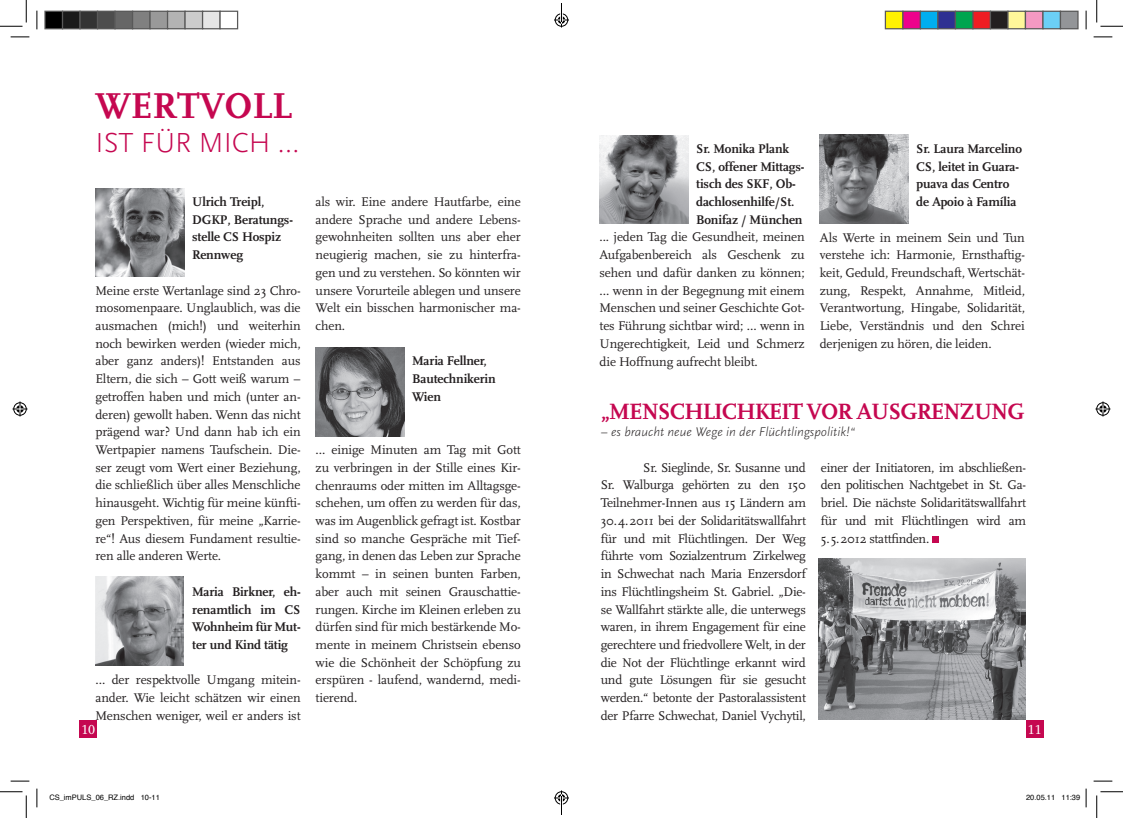
<style>
.page{position:relative;width:1123px;height:818px;background:#fff}
.page>*{position:absolute;margin:0;border:0;box-sizing:border-box;transform-origin:0 0}
.t1{font:700 37.5px "Scala";letter-spacing:.25em;color:#c50750}
.t2{font:300 28.75px "Scala Sans";color:#c50750}
.t3{font:700 23.12px "Scala";letter-spacing:-.04em;color:#c50750}
.t4{font:700 23.12px "Scala";letter-spacing:.17em;color:#c50750}
.t5{font:13.75px "Scala Caps";color:#fff}
.t6{font:13.12px/17.8px "Scala";letter-spacing:-.01em;color:#231f20;text-align:justify}
.t7{font:700 13.12px/17.8px "Scala";letter-spacing:-.01em;color:#231f20}
.t8{font:italic 300 13.12px "Scala Sans";color:#231f20}
.t9{font:7.5px "Helvetica";color:#000}
</style>
<div class="page">
<div style="left:79px;top:720px;width:18px;height:17px;background:#c50750"></div>
<div style="left:1025px;top:720px;width:18px;height:17px;background:#c50750"></div>
<img style="left:96px;top:188px;width:88px;height:89px">
<img style="left:599px;top:135px;width:89px;height:89px">
<img style="left:315px;top:347px;width:89px;height:89px">
<img style="left:819px;top:135px;width:89px;height:89px">
<img style="left:96px;top:577px;width:87px;height:88px">
<div style="left:932px;top:536px;width:7px;height:7px;background:#c50750"></div>
<img style="left:819px;top:558px;width:207px;height:162px">
<svg style="left:11px;top:36px;width:18px;height:2px"></svg>
<svg style="left:1093px;top:36px;width:19px;height:2px"></svg>
<svg style="left:11px;top:780px;width:18px;height:2px"></svg>
<svg style="left:1093px;top:780px;width:19px;height:2px"></svg>
<svg style="left:36px;top:11px;width:2px;height:18px"></svg>
<svg style="left:36px;top:788px;width:2px;height:19px"></svg>
<svg style="left:1085px;top:11px;width:1px;height:18px"></svg>
<svg style="left:0;top:0;width:27px;height:27px"></svg>
<svg style="left:0;top:791px;width:27px;height:27px"></svg>
<svg style="left:1096px;top:0;width:27px;height:27px"></svg>
<svg style="left:1096px;top:791px;width:27px;height:27px"></svg>
<svg style="left:13px;top:401px;width:15px;height:15px"></svg>
<svg style="left:1095px;top:401px;width:15px;height:15px"></svg>
<div style="left:45px;top:11px;width:18px;height:18px;background:#000"></div>
<div style="left:44px;top:11px;width:19px;height:18px;border:1px solid #595959"></div>
<div style="left:63px;top:11px;width:17px;height:18px;background:#1a1a1a"></div>
<div style="left:62px;top:11px;width:19px;height:18px;border:1px solid #595959"></div>
<div style="left:80px;top:11px;width:18px;height:18px;background:#333"></div>
<div style="left:79px;top:11px;width:19px;height:18px;border:1px solid #595959"></div>
<div style="left:98px;top:11px;width:17px;height:18px;background:#4d4d4d"></div>
<div style="left:97px;top:11px;width:19px;height:18px;border:1px solid #595959"></div>
<div style="left:115px;top:11px;width:18px;height:18px;background:#666"></div>
<div style="left:114px;top:11px;width:19px;height:18px;border:1px solid #595959"></div>
<div style="left:133px;top:11px;width:17px;height:18px;background:#808080"></div>
<div style="left:132px;top:11px;width:19px;height:18px;border:1px solid #595959"></div>
<div style="left:150px;top:11px;width:18px;height:18px;background:#999"></div>
<div style="left:149px;top:11px;width:19px;height:18px;border:1px solid #595959"></div>
<div style="left:168px;top:11px;width:17px;height:18px;background:#b3b3b3"></div>
<div style="left:167px;top:11px;width:19px;height:18px;border:1px solid #595959"></div>
<div style="left:185px;top:11px;width:18px;height:18px;background:#ccc"></div>
<div style="left:184px;top:11px;width:19px;height:18px;border:1px solid #595959"></div>
<div style="left:203px;top:11px;width:17px;height:18px;background:#e6e6e6"></div>
<div style="left:202px;top:11px;width:19px;height:18px;border:1px solid #595959"></div>
<div style="left:219px;top:11px;width:19px;height:18px;border:1px solid #595959"></div>
<div style="left:885px;top:11px;width:18px;height:18px;background:#fff101"></div>
<div style="left:884px;top:11px;width:19px;height:18px;border:1px solid #595959"></div>
<div style="left:903px;top:11px;width:17px;height:18px;background:#ed028c"></div>
<div style="left:902px;top:11px;width:19px;height:18px;border:1px solid #595959"></div>
<div style="left:920px;top:11px;width:18px;height:18px;background:#00aeef"></div>
<div style="left:919px;top:11px;width:19px;height:18px;border:1px solid #595959"></div>
<div style="left:938px;top:11px;width:17px;height:18px;background:#2e3092"></div>
<div style="left:937px;top:11px;width:19px;height:18px;border:1px solid #595959"></div>
<div style="left:955px;top:11px;width:18px;height:18px;background:#00a54f"></div>
<div style="left:954px;top:11px;width:19px;height:18px;border:1px solid #595959"></div>
<div style="left:973px;top:11px;width:17px;height:18px;background:#ee1d23"></div>
<div style="left:972px;top:11px;width:19px;height:18px;border:1px solid #595959"></div>
<div style="left:990px;top:11px;width:18px;height:18px;background:#231f20"></div>
<div style="left:989px;top:11px;width:19px;height:18px;border:1px solid #595959"></div>
<div style="left:1008px;top:11px;width:17px;height:18px;background:#fff79a"></div>
<div style="left:1007px;top:11px;width:19px;height:18px;border:1px solid #595959"></div>
<div style="left:1025px;top:11px;width:18px;height:18px;background:#f499c2"></div>
<div style="left:1024px;top:11px;width:19px;height:18px;border:1px solid #595959"></div>
<div style="left:1043px;top:11px;width:17px;height:18px;background:#6bcff6"></div>
<div style="left:1042px;top:11px;width:19px;height:18px;border:1px solid #595959"></div>
<div style="left:1060px;top:11px;width:18px;height:18px;background:#939598"></div>
<div style="left:1059px;top:11px;width:19px;height:18px;border:1px solid #595959"></div>
<svg style="left:1085px;top:788px;width:1px;height:19px"></svg>
<svg style="left:554px;top:3px;width:15px;height:25px"></svg>
<svg style="left:554px;top:790px;width:15px;height:25px"></svg>
<h1 class="t1" style="left:95px;top:84px;width:152px">Wertvoll</h1>
<h2 class="t2" style="left:95px;top:127px;width:205px">IST FÜR MICH …</h2>
<p class="t7" style="left:696px;top:140px;width:110px">Sr. Monika Plank<br>CS, offener Mittags&shy;tisch des SKF , Ob&shy;dachlosenhilfe/St.<br>Bonifaz / München</p>
<p class="t6" style="left:599px;top:229px;width:207px">... jeden Tag die Gesundheit, meinen Aufgabenbereich als Geschenk zu sehen und dafür danken zu können; … wenn in der Begegnung mit einem Menschen und seiner Geschichte Got&shy;tes Führung sichtbar wird; … wenn in Ungerechtigkeit, Leid und Schmerz die Hoffnung aufrecht bleibt.</p>
<p class="t7" style="left:916px;top:140px;width:107px">Sr. Laura Marcelino<br>CS, leitet in Guara&shy;puava das Centro de Apoio à Família</p>
<p class="t6" style="left:819px;top:229px;width:207px">Als Werte in meinem Sein und Tun verstehe ich: Harmonie, Ernsthaftig&shy;keit, Geduld, Freundschaft, Wertschät&shy;zung, Respekt, Annahme, Mitleid, Verantwortung, Hingabe, Solidarität, Liebe, Verständnis und den Schrei derjenigen zu hören, die leiden.</p>
<p class="t7" style="left:192px;top:193px;width:102px">Ulrich Treipl,<br>DGKP, Beratungs&shy;stelle CS Hospiz<br>Rennweg</p>
<p class="t6" style="left:95px;top:282px;width:207px">Meine erste Wertanlage sind 23 Chro&shy;mosomenpaare. Unglaublich, was die ausmachen (mich!) und weiterhin noch bewirken werden (wieder mich, aber ganz anders)! Entstanden aus Eltern, die sich – Gott weiß warum – getroffen haben und mich (unter an&shy;deren) gewollt haben. Wenn das nicht prägend war? Und dann hab ich ein Wertpapier namens Taufschein. Die&shy;ser zeugt vom Wert einer Beziehung, die schließlich über alles Menschliche hinausgeht. Wichtig für meine künfti&shy;gen Perspektiven, für meine „Karrie&shy;re“! Aus diesem Fundament resultie&shy;ren alle anderen Werte.</p>
<p class="t7" style="left:192px;top:583px;width:110px;text-align:justify">Maria Birkner, eh&shy;renamtlich im CS Wohnheim für Mut&shy;ter und Kind tätig</p>
<p class="t6" style="left:95px;top:671px;width:207px">… der respektvolle Umgang mitein&shy;ander. Wie leicht schätzen wir einen Menschen weniger, weil er anders ist</p>
<p class="t6" style="left:316px;top:193px;width:207px">als wir. Eine andere Hautfarbe, eine andere Sprache und andere Lebens&shy;gewohnheiten sollten uns aber eher neugierig machen, sie zu hinterfra&shy;gen und zu verstehen. So könnten wir unsere Vorurteile ablegen und unsere Welt ein bisschen harmonischer ma&shy;chen.</p>
<p class="t7" style="left:412px;top:352px;width:85px">Maria Fellner,<br>Bautechnikerin<br>Wien</p>
<h3 class="t3" style="left:601px;top:398px;width:287px">„Menschlichkeit vor Ausg</h3>
<h3 class="t4" style="left:916px;top:398px;width:104px">renzung</h3>
<p class="t8" style="left:601px;top:425px;width:256px">– es braucht neue Wege in der Flüchtlingspolitik!“</p>
<p class="t6" style="left:316px;top:441px;width:207px">… einige Minuten am Tag mit Gott zu verbringen in der Stille eines Kir&shy;chenraums oder mitten im Alltagsge&shy;schehen, um offen zu werden für das, was im Augenblick gefragt ist. Kostbar sind so manche Gespräche mit Tief&shy;gang, in denen das Leben zur Sprache kommt – in seinen bunten Farben, aber auch mit seinen Grauschattie&shy;rungen. Kirche im Kleinen erleben zu dürfen sind für mich bestärkende Mo&shy;mente in meinem Christsein ebenso wie die Schönheit der Schöpfung zu erspüren - laufend, wandernd, medi&shy;tierend.</p>
<p class="t6" style="left:601px;top:459px;width:207px;text-indent:43px">Sr. Sieglinde, Sr. Susanne und Sr. Walburga gehörten zu den 150<br>Teilnehmer-Innen aus 15 Ländern am 30.4.2011 bei der Solidaritätswallfahrt für und mit Flüchtlingen. Der Weg führte vom Sozialzentrum Zirkelweg in Schwechat nach Maria Enzersdorf ins Flüchtlingsheim St. Gabriel. „Die&shy;se Wallfahrt stärkte alle, die unterwegs waren, in ihrem Engagement für eine gerechtere und friedvollere Welt, in der die Not der Flüchtlinge erkannt wird und gute Lösungen für sie gesucht werden.“ betonte der Pastoralassistent der Pfarre Schwechat, Daniel Vychytil,</p>
<p class="t6" style="left:821px;top:459px;width:207px">einer der Initiatoren, im abschließen&shy;den politischen Nachtgebet in St. Ga&shy;briel. Die nächste Solidaritätswallfahrt für und mit Flüchtlingen wird am 5.5.2012 stattfinden.</p>
<p class="t5" style="left:81px;top:722px;width:15px">10</p>
<p class="t5" style="left:1027px;top:722px;width:15px">11</p>
<p class="t9" style="left:49px;top:791px;width:112px">CS_imPULS_06_RZ.indd 10-11</p>
<p class="t9" style="left:1026px;top:791px;width:56px">20.05.11 11:39</p>
</div>
